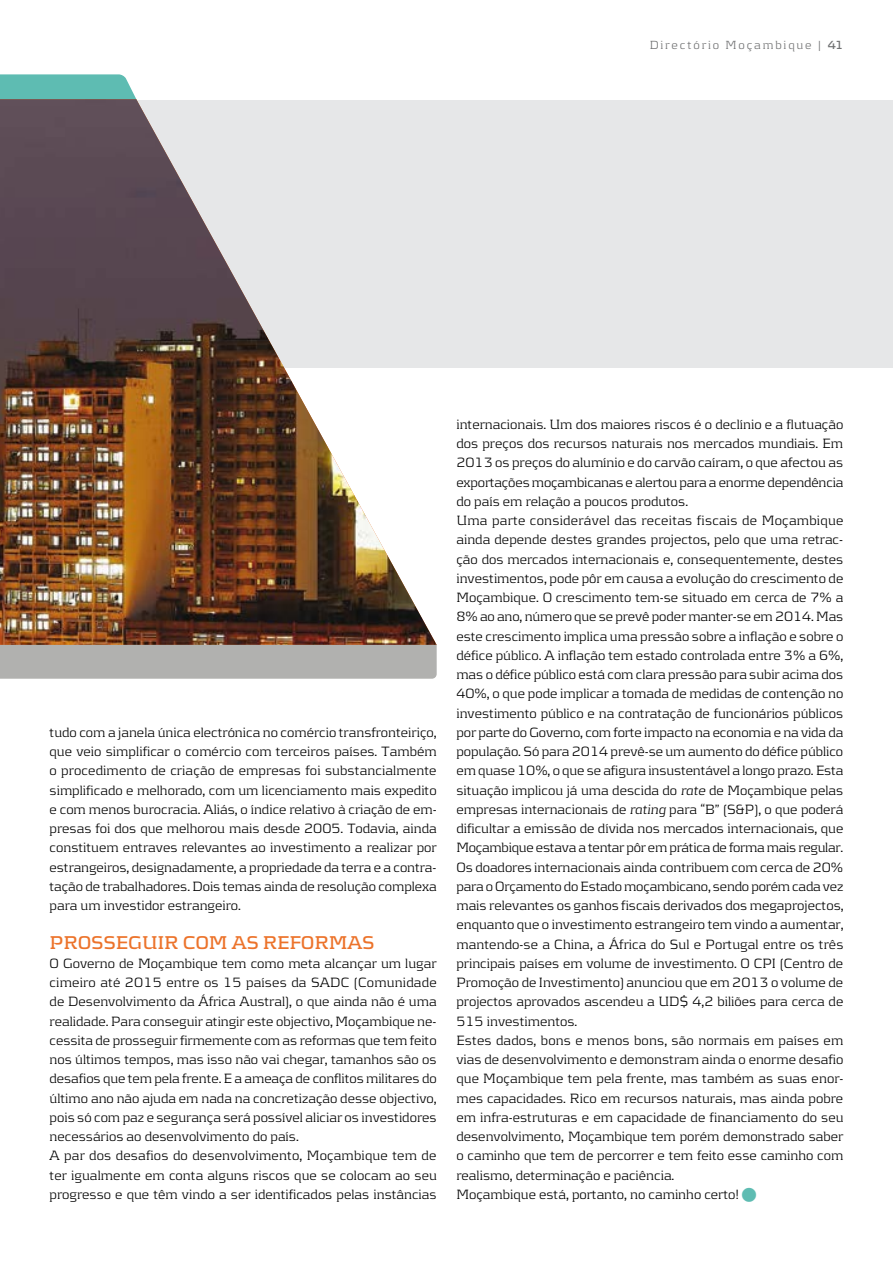
<style>
.page{position:relative;width:893px;height:1265px;background:#fff}
.page>*{position:absolute;margin:0;border:0;box-sizing:border-box;transform-origin:0 0}
.t1{font:700 19.25px "Kontrapunkt";letter-spacing:-.01em;color:#ec732b}
.t2{font:300 14px/19.2px "Kontrapunkt";color:#000}
.t3{font:300 12.25px "Kontrapunkt";letter-spacing:.15em;color:#707172}
.s1{font-weight:700}
.s2{font-style:italic}
.s3{color:#5ebcb2}
</style>
<div class="page">
<div style="left:53px;top:100px;width:840px;height:268px;background:#e6e7e8"></div>
<svg style="left:0;top:74px;width:136px;height:25px;background:#67c0b6"></svg>
<img style="left:0;top:99px;width:437px;height:546px">
<div style="left:0;top:645px;width:437px;height:34px;background:#b1b1af"></div>
<p class="t3" style="left:650px;top:37px;width:195px">Directório Moçambique | <span class="s1">41</span></p>
<p class="t2" style="left:50px;top:722px;width:389px;text-align:justify">tudo com a janela única electrónica no comércio transfronteiriço, que veio simplificar o comércio com terceiros países. Também o procedimento de criação de empresas foi substancialmente simplificado e melhorado, com um licenciamento mais expedito e com menos burocracia. Aliás, o índice relativo à criação de em&shy;presas foi dos que melhorou mais desde 2005. Todavia, ainda constituem entraves relevantes ao investimento a realizar por estrangeiros, designadamente, a propriedade da terra e a contra&shy;tação de trabalhadores. Dois temas ainda de resolução complexa para um investidor estrangeiro.</p>
<h1 class="t1" style="left:50px;top:931px;width:326px">PROSSEGUIR COM AS REFORMAS</h1>
<p class="t2" style="left:50px;top:953px;width:389px">O Governo de Moçambique tem como meta alcançar um lugar cimeiro até 2015 entre os 15 países da SADC (Comunidade de Desenvolvimento da África Austral), o que ainda não é uma realidade. Para conseguir atingir este objectivo, Moçambique ne&shy;cessita de prosseguir firmemente com as reformas que tem feito nos últimos tempos, mas isso não vai chegar, tamanhos são os desafios que tem pela frente. E a ameaça de conflitos militares do último ano não ajuda em nada na concretização desse objectivo, pois só com paz e segurança será possível aliciar os investidores necessários ao desenvolvimento do país.<br>A par dos desafios do desenvolvimento, Moçambique tem de ter igualmente em conta alguns riscos que se colocam ao seu progresso e que têm vindo a ser identificados pelas instâncias</p>
<p class="t2" style="left:456px;top:414px;width:389px">internacionais. Um dos maiores riscos é o declínio e a flutuação dos preços dos recursos naturais nos mercados mundiais. Em 2013 os preços do alumínio e do carvão caíram, o que afectou as exportações moçambicanas e alertou para a enorme dependência do país em relação a poucos produtos.<br>Uma parte considerável das receitas fiscais de Moçambique ainda depende destes grandes projectos, pelo que uma retrac&shy;ção dos mercados internacionais e, consequentemente, destes investimentos, pode pôr em causa a evolução do crescimento de Moçambique. O crescimento tem-se situado em cerca de 7% a 8% ao ano, número que se prevê poder manter-se em 2014. Mas este crescimento implica uma pressão sobre a inflação e sobre o défice público. A inflação tem estado controlada entre 3% a 6%, mas o défice público está com clara pressão para subir acima dos 40%, o que pode implicar a tomada de medidas de contenção no investimento público e na contratação de funcionários públicos por parte do Governo, com forte impacto na economia e na vida da população. Só para 2014 prevê-se um aumento do défice público em quase 10%, o que se afigura insustentável a longo prazo. Esta situação implicou já uma descida do <span class="s2">rate</span> de Moçambique pelas empresas internacionais de <span class="s2">rating</span> para “B” (S&amp;P), o que poderá dificultar a emissão de dívida nos mercados internacionais, que Moçambique estava a tentar pôr em prática de forma mais regular.<br>Os doadores internacionais ainda contribuem com cerca de 20% para o Orçamento do Estado moçambicano, sendo porém cada vez mais relevantes os ganhos fiscais derivados dos megaprojectos, enquanto que o investimento estrangeiro tem vindo a aumentar, mantendo-se a China, a África do Sul e Portugal entre os três principais países em volume de investimento. O CPI (Centro de Promoção de Investimento) anunciou que em 2013 o volume de projectos aprovados ascendeu a UD$ 4,2 biliões para cerca de 515 investimentos.<br>Estes dados, bons e menos bons, são normais em países em vias de desenvolvimento e demonstram ainda o enorme desafio que Moçambique tem pela frente, mas também as suas enor&shy;mes capacidades. Rico em recursos naturais, mas ainda pobre em infra-estruturas e em capacidade de financiamento do seu desenvolvimento, Moçambique tem porém demonstrado saber o caminho que tem de percorrer e tem feito esse caminho com realismo, determinação e paciência.<br>Moçambique está, portanto, no caminho certo! <span class="s3">■</span></p>
</div>
